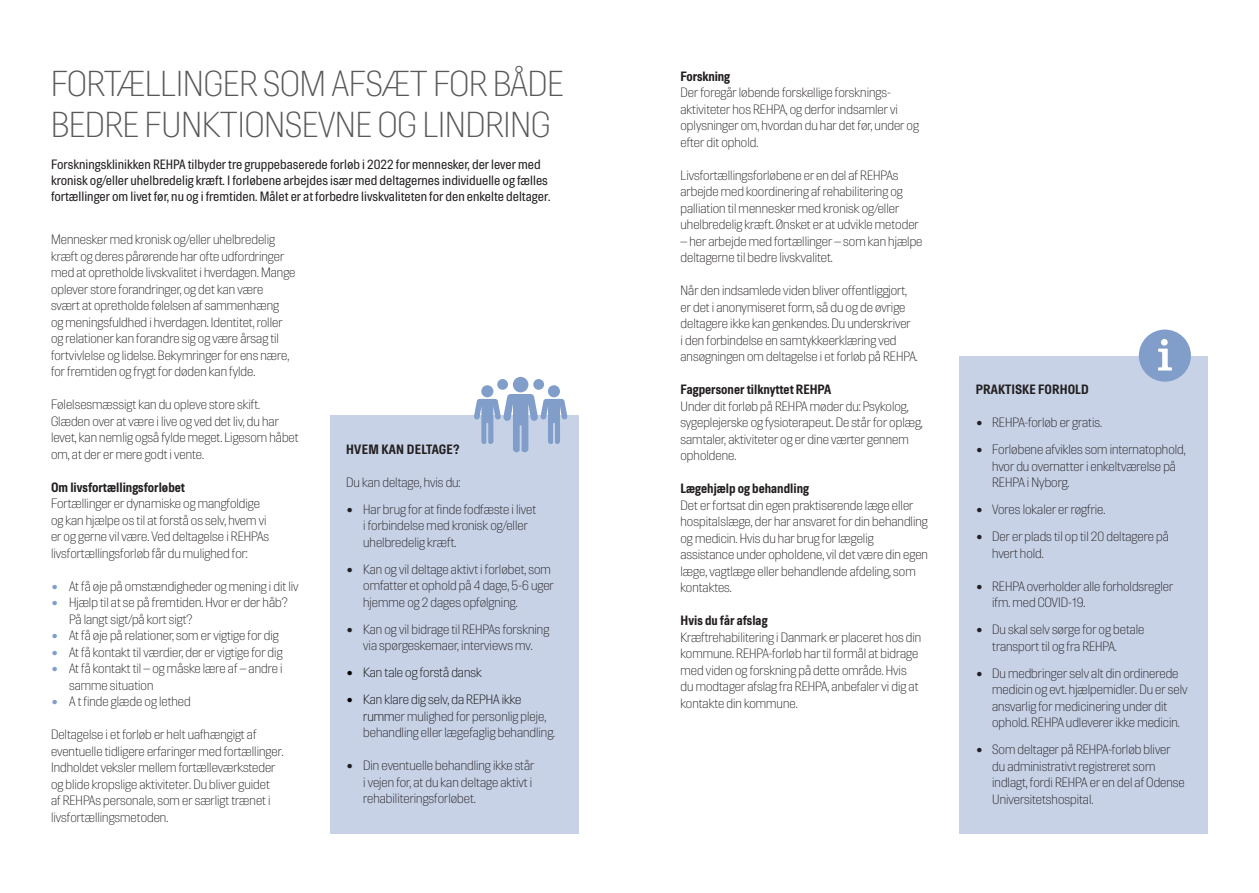
<style>
.page{position:relative;width:1259px;height:893px;background:#fff}
.page>*{position:absolute;margin:0;border:0;box-sizing:border-box;transform-origin:0 0}
.t1{font:300 36px/40.5px "Hill";color:#57585a}
.t2{font:300 13.5px/16.5px "Hill";color:#231f20}
.t3{font:13.5px/16.2px "Hill";color:#231f20}
.t4{font:700 13.5px "Hill";color:#231f20}
.t5{font:300 13.5px "Hill";color:#040503}
.t6{font:700 13.5px "Hill";letter-spacing:.02em;color:#231f20}
.s1{color:#809ec9}
.s2{color:#040503}
</style>
<div class="page">
<div style="left:330px;top:415px;width:248px;height:418px;background:#c7d2e7"></div>
<svg style="left:474px;top:377px;width:93px;height:75px"></svg>
<div style="left:959px;top:356px;width:249px;height:477px;background:#c7d2e7"></div>
<div style="left:1138px;top:330px;width:53px;height:52px;background:#809ec9;border-radius:50%"></div>
<div style="left:1161px;top:339px;width:6px;height:7px;background:#fff;border-radius:50%"></div>
<svg style="left:1158px;top:349px;width:14px;height:22px"></svg>
<h1 class="t1" style="left:51px;top:64px;width:514px">FORTÆLLINGER SOM AFSÆT FOR BÅDE<br>BEDRE FUNKTIONSEVNE OG LINDRING</h1>
<p class="t3" style="left:51px;top:156px;width:501px">Forskningsklinikken REHPA tilbyder tre gruppebaserede forløb i 2022 for mennesker, der lever med kronisk og/eller uhelbredelig kræft. I forløbene arbejdes især med deltagernes individuelle og fælles fortællinger om livet før, nu og i fremtiden. Målet er at forbedre livskvaliteten for den enkelte deltager.</p>
<p class="t2" style="left:51px;top:232px;width:246px">Mennesker med kronisk og/eller uhelbredelig kræft og deres pårørende har ofte udfordringer med at opretholde livskvalitet i hverdagen. Mange oplever store forandringer, og det kan være svært at opretholde følelsen af sammenhæng<br>og meningsfuldhed i hverdagen. Identitet, roller og relationer kan forandre sig og være årsag til fortvivlelse og lidelse. Bekymringer for ens nære, for fremtiden og frygt for døden kan fylde.</p>
<p class="t2" style="left:51px;top:397px;width:249px">Følelsesmæssigt kan du opleve store skift.<br>Glæden over at være i live og ved det liv, du har levet, kan nemlig også fylde meget. Ligesom håbet om, at der er mere godt i vente.</p>
<p class="t4" style="left:51px;top:480px;width:135px">Om livsfortællingsforløbet</p>
<p class="t2" style="left:51px;top:496px;width:220px">Fortællinger er dynamiske og mangfoldige og kan hjælpe os til at forstå os selv, hvem vi er og gerne vil være. Ved deltagelse i REHPAs livsfortællingsforløb får du mulighed for:</p>
<p class="t2" style="left:51px;top:578px;width:249px"><span class="s1">•</span> At få øje på omstændigheder og mening i dit liv</p>
<p class="t2" style="left:69px;top:594px;width:220px;text-indent:-18px"><span class="s1">•</span> Hjælp til at se på fremtiden. Hvor er der håb?<br>På langt sigt/på kort sigt?</p>
<p class="t2" style="left:51px;top:627px;width:229px"><span class="s1">•</span> At få øje på relationer, som er vigtige for dig</p>
<p class="t2" style="left:51px;top:644px;width:233px"><span class="s1">•</span> At få kontakt til værdier, der er vigtige for dig</p>
<p class="t2" style="left:69px;top:660px;width:215px;text-indent:-18px"><span class="s1">•</span> At få kontakt til – og måske lære af – andre i samme situation</p>
<p class="t2" style="left:51px;top:693px;width:141px"><span class="s1">•</span> A t finde glæde og lethed</p>
<p class="t2" style="left:51px;top:726px;width:234px">Deltagelse i et forløb er helt uafhængigt af eventuelle tidligere erfaringer med fortællinger.<br>Indholdet veksler mellem fortælleværksteder og blide kropslige aktiviteter. Du bliver guidet<br>af REHPAs personale, som er særligt trænet i livsfortællingsmetoden.</p>
<p class="t6" style="left:346px;top:442px;width:115px">HVEM KAN DELTAGE?</p>
<p class="t2" style="left:346px;top:474px;width:116px">Du kan deltage, hvis du:</p>
<p class="t2" style="left:363px;top:501px;width:175px;text-indent:-17px">• Har brug for at finde fodfæste i livet i forbindelse med kronisk og/eller uhelbredelig kræft.</p>
<p class="t2" style="left:363px;top:561px;width:192px;text-indent:-17px">• Kan og vil deltage aktivt i forløbet, som omfatter et ophold på 4 dage, 5-6 uger hjemme og 2 dages opfølgning.</p>
<p class="t2" style="left:346px;top:621px;width:204px;text-align:center">• Kan og vil bidrage til REHPAs forskning via spørgeskemaer, interviews mv.</p>
<p class="t5" style="left:346px;top:665px;width:137px">• Kan tale og forstå dansk</p>
<p class="t2" style="left:363px;top:692px;width:193px;text-indent:-17px"><span class="s2">• Kan klare dig selv, da REPHA ikke rumm</span>er mulighed for personlig pleje, behandling eller lægefaglig behandling.</p>
<p class="t2" style="left:363px;top:758px;width:173px;text-indent:-17px">• Din eventuelle behandling ikke står i vejen for, at du kan deltage aktivt i rehabiliteringsforløbet.</p>
<p class="t4" style="left:680px;top:69px;width:51px">Forskning</p>
<p class="t2" style="left:680px;top:84px;width:240px">Der foregår løbende forskellige forsknings&shy;aktiviteter hos REHPA, og derfor indsamler vi oplysninger om, hvordan du har det før, under og efter dit ophold.</p>
<p class="t2" style="left:680px;top:167px;width:240px">Livsfortællingsforløbene er en del af REHPAs arbejde med koordinering af rehabilitering og palliation til mennesker med kronisk og/eller uhelbredelig kræft. Ønsket er at udvikle metoder</p>
<p class="t2" style="left:680px;top:233px;width:243px">– her arbejde med fortællinger – som kan hjælpe deltagerne til bedre livskvalitet.</p>
<p class="t2" style="left:680px;top:282px;width:239px">Når den indsamlede viden bliver offentliggjort, er det i anonymiseret form, så du og de øvrige deltagere ikke kan genkendes. Du underskriver<br>i den forbindelse en samtykkeerklæring ved ansøgningen om deltagelse i et forløb på REHPA.</p>
<p class="t4" style="left:680px;top:382px;width:152px">Fagpersoner tilknyttet REHPA</p>
<p class="t2" style="left:680px;top:398px;width:244px">Under dit forløb på REHPA møder du: Psykolog, sygeplejerske og fysioterapeut. De står for oplæg, samtaler, aktiviteter og er dine værter gennem opholdene.</p>
<p class="t4" style="left:680px;top:481px;width:130px">Lægehjælp og behandling</p>
<p class="t2" style="left:680px;top:497px;width:249px">Det er fortsat din egen praktiserende læge eller hospitalslæge, der har ansvaret for din behandling og medicin. Hvis du har brug for lægelig assistance under opholdene, vil det være din egen læge, vagtlæge eller behandlende afdeling, som kontaktes.</p>
<p class="t4" style="left:680px;top:613px;width:88px">Hvis du får afslag</p>
<p class="t2" style="left:680px;top:629px;width:242px">Kræftrehabilitering i Danmark er placeret hos din kommune. REHPA-forløb har til formål at bidrage med viden og forskning på dette område. Hvis du modtager afslag fra REHPA, anbefaler vi dig at kontakte din kommune.</p>
<p class="t4" style="left:975px;top:383px;width:114px">PRAKTISKE FORHOLD</p>
<p class="t2" style="left:975px;top:415px;width:128px">• REHPA-forløb er gratis.</p>
<p class="t2" style="left:992px;top:442px;width:195px;text-indent:-16px">• Forløbene afvikles som internatophold, hvor du overnatter i enkeltværelse på<br>REHPA i Nyborg.</p>
<p class="t2" style="left:975px;top:502px;width:131px">• Vores lokaler er røgfrie.</p>
<p class="t2" style="left:992px;top:529px;width:178px;text-indent:-16px">• Der er plads til op til 20 deltagere på hvert hold.</p>
<p class="t2" style="left:992px;top:578px;width:182px;text-indent:-16px">• REHPA overholder alle forholdsregler ifm. med COVID-19.</p>
<p class="t2" style="left:992px;top:622px;width:154px;text-indent:-16px">• Du skal selv sørge for og betale transport til og fra REHPA.</p>
<p class="t2" style="left:992px;top:665px;width:197px;text-indent:-16px">• Du medbringer selv alt din ordinerede medicin og evt. hjælpemidler. Du er selv ansvarlig for medicinering under dit ophold. REHPA udleverer ikke medicin.</p>
<p class="t2" style="left:992px;top:742px;width:194px;text-indent:-16px">• Som deltager på REHPA-forløb bliver du administrativt registreret som indlagt, fordi REHPA er en del af Odense Universitetshospital.</p>
</div>
